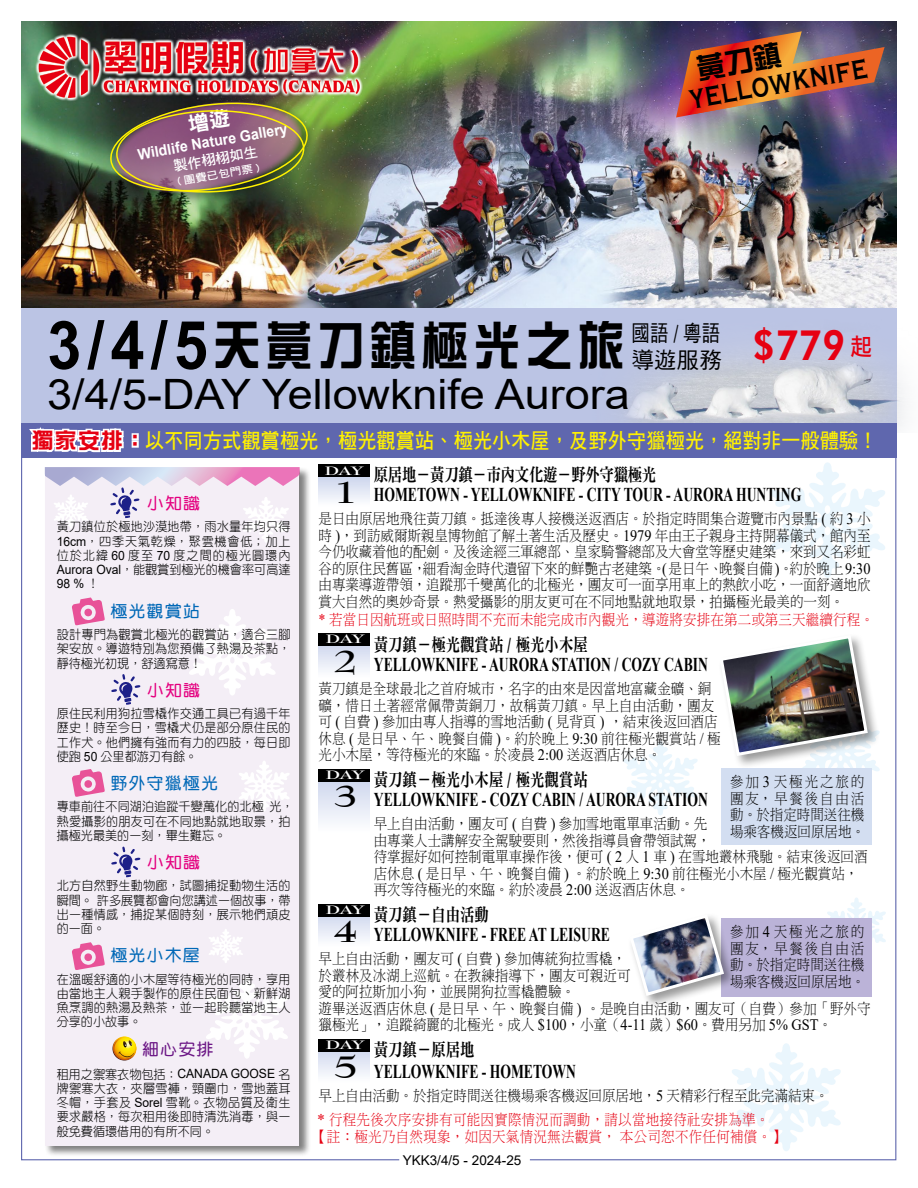
<style>
.page{position:relative;width:918px;height:1188px;background:#fff}
.page>*{position:absolute;margin:0;border:0;box-sizing:border-box;transform-origin:0 0}
.t1{font:52.5px "DF Zong Yi Std W7";letter-spacing:.1em;color:#000;scale:.9 1}
.t2{font:41.85px "Arial";color:#000;scale:1.08 1}
.t3{font:700 31.2px "Bernhard Modern BT";color:#000;scale:1.25 1}
.t4{font:700 27.9px "Copperplate Gothic";color:#000;scale:.73 1}
.t5{font:22.5px/27px "DF Hei Std W5";letter-spacing:.01em;color:#000;scale:.82 1}
.t6{font:21px "DF Hei Std W7";letter-spacing:.02em;color:#fff100;scale:.9 1}
.t7{font:700 19.5px "Times New Roman";color:#000;scale:.7 1}
.t8{font:18px "DF Ming Std W9";color:#000;scale:.8 1}
.t9{font:18px "DF Ming Std W9";letter-spacing:-.02em;color:#000;scale:.8 1}
.t10{font:16.5px "DF Yuan Std W7";letter-spacing:.1em;color:#0068b7}
.t11{font:16.5px "DF Yuan Std W7";letter-spacing:.1em;color:#e4007f}
.t12{font:16.5px "DF Yuan Std W7";color:#6b1685}
.t13{font:15px/16.5px "DF Ming Std W3";color:#000;text-align:justify;scale:.9 1}
.t14{font:15px/16.5px "DF Ming Std W3";letter-spacing:.02em;color:#e60012;scale:.9 1}
.t15{font:700 15px "Arial";color:#fff;scale:.95 1}
.t16{font:14.25px "DF Hei Std W7";color:#fff}
.t17{font:13.5px "Arial";color:#000}
.t18{font:12.75px/14.2px "DF Yuan Std W3";letter-spacing:.02em;color:#000;text-align:justify;scale:.95 1}
.t19{font:12.75px "Arial";color:#000;scale:.95 1}
.t20{font:700 12px "Bernhard Modern BT";letter-spacing:-.025em;color:#fff;scale:1.56 1}
.t21{font:10.5px "DF Hei Std W7";color:#fff;scale:1.1 1}
.s1{font-family:"Arial";font-weight:700;font-size:66.9px}
.s2{font-family:"DF Zong Yi Std W7";font-size:21.9px;color:#fff}
.s3{font-family:"Arial"}
.s4{font-family:"DF Yuan Std W3"}
.s5{font-family:"Times New Roman";font-size:15.9px}
</style>
<div class="page">
<img style="left:21px;top:21px;width:876px;height:287px">
<img style="left:34px;top:33px;width:331px;height:69px">
<div style="left:21px;top:308px;width:876px;height:115px;background:#bbc4e4"></div>
<svg style="left:21px;top:457px;width:379px;height:704px"></svg>
<svg style="left:529px;top:457px;width:368px;height:704px"></svg>
<svg style="left:319px;top:477px;width:51px;height:31px"></svg>
<div style="left:319px;top:465px;width:51px;height:12px;background:#000"></div>
<svg style="left:319px;top:646px;width:51px;height:33px"></svg>
<div style="left:319px;top:634px;width:51px;height:12px;background:#000"></div>
<svg style="left:319px;top:781px;width:51px;height:54px"></svg>
<div style="left:319px;top:769px;width:51px;height:12px;background:#000"></div>
<img style="left:627px;top:355px;width:278px;height:73px">
<div style="left:21px;top:423px;width:876px;height:34px;background:#5f67ae"></div>
<div style="left:132px;top:433px;width:7px;height:7px;border:4px solid #fff"></div>
<div style="left:132px;top:441px;width:7px;height:7px;border:4px solid #fff"></div>
<svg style="left:29px;top:427px;width:95px;height:26px;background:#e1e2ef"></svg>
<svg style="left:133px;top:435px;width:4px;height:11px"></svg>
<div style="left:45px;top:467px;width:266px;height:690px;background:#000;opacity:.5"></div>
<div style="left:46px;top:467px;width:253px;height:679px;background:#f4eef6"></div>
<svg style="left:239px;top:761px;width:50px;height:50px"></svg>
<svg style="left:189px;top:609px;width:86px;height:86px"></svg>
<svg style="left:206px;top:977px;width:82px;height:82px"></svg>
<svg style="left:319px;top:916px;width:51px;height:32px"></svg>
<div style="left:319px;top:904px;width:51px;height:12px;background:#000"></div>
<svg style="left:319px;top:1051px;width:51px;height:33px"></svg>
<div style="left:319px;top:1039px;width:51px;height:12px;background:#000"></div>
<svg style="left:111px;top:674px;width:30px;height:31px"></svg>
<svg style="left:111px;top:846px;width:30px;height:31px"></svg>
<svg style="left:72px;top:769px;width:33px;height:28px"></svg>
<svg style="left:72px;top:597px;width:33px;height:28px"></svg>
<svg style="left:112px;top:1037px;width:24px;height:24px"></svg>
<svg style="left:114px;top:1037px;width:22px;height:23px"></svg>
<svg style="left:45px;top:467px;width:255px;height:76px"></svg>
<svg style="left:209px;top:929px;width:34px;height:34px"></svg>
<div style="left:721px;top:918px;width:151px;height:78px;background:#bbb3d8"></div>
<div style="left:721px;top:768px;width:151px;height:77px;background:#d3def1"></div>
<div style="left:628px;top:913px;width:109px;height:96px;background:#000;opacity:.4"></div>
<img style="left:628px;top:912px;width:98px;height:86px">
<img style="left:718px;top:633px;width:162px;height:157px">
<div style="left:112px;top:97px;width:204px;height:109px;background:#000;opacity:.5"></div>
<svg style="left:72px;top:942px;width:33px;height:28px"></svg>
<img style="left:108px;top:95px;width:202px;height:105px">
<img style="left:676px;top:31px;width:209px;height:86px">
<p class="t15" style="left:136px;top:144px;width:161px;rotate:-10deg">Wildlife Nature Gallery</p>
<p class="t16" style="left:172px;top:158px;width:87px;rotate:-10deg">製作栩栩如生</p>
<p class="t21" style="left:176px;top:176px;width:77px;rotate:-10deg">( 團費已包門票 )</p>
<h3 class="t4" style="left:688px;top:84px;width:247px;rotate:-10deg">YELLOWKNIFE</h3>
<h1 class="t1" style="left:47px;top:317px;width:643px"><span class="s1">3/4/5</span>天黃刀鎮極光之旅</h1>
<h2 class="t2" style="left:47px;top:366px;width:541px">3/4/5-DAY Yellowknife Aurora</h2>
<h3 class="t5" style="left:631px;top:319px;width:295px">國語 /粵語<br>導遊服務 <sup>$779</sup> <sup>起</sup></h3>
<h3 class="t6" style="left:32px;top:429px;width:941px"><span class="s2">獨家安排：</span>以不同方式觀賞極光，極光觀賞站、極光小木屋，及野外守獵極光，絕對非一般體驗！</h3>
<p class="t11" style="left:147px;top:494px;width:54px">小知識</p>
<p class="t18" style="left:57px;top:520px;width:248px">黃刀鎮位於極地沙漠地帶，雨水量年均只得<span class="s3">16cm</span>，四季天氣乾燥，聚雲機會低；加上位於北緯 <span class="s3">60</span> 度至 <span class="s3">70</span> 度之間的極光圓環內<span class="s3">Aurora Oval</span>，能觀賞到極光的機會率可高達</p>
<p class="t19" style="left:57px;top:575px;width:46px">98 % <span class="s4">！</span></p>
<p class="t10" style="left:111px;top:602px;width:91px">極光觀賞站</p>
<p class="t18" style="left:57px;top:627px;width:248px">設計專門為觀賞北極光的觀賞站，適合三腳架安放。導遊特別為您預備了熱湯及茶點，靜待極光初現，舒適寫意！</p>
<p class="t11" style="left:147px;top:681px;width:54px">小知識</p>
<p class="t18" style="left:57px;top:706px;width:248px">原住民利用狗拉雪橇作交通工具已有過千年歷史！時至今日，雪橇犬仍是部分原住民的工作犬。他們擁有強而有力的四肢，每日即使跑 <span class="s3">50</span> 公里都游刃有餘。</p>
<p class="t10" style="left:111px;top:774px;width:109px">野外守獵極光</p>
<p class="t18" style="left:57px;top:799px;width:251px;text-align:left">專車前往不同湖泊追蹤千變萬化的北極 光，熱愛攝影的朋友可在不同地點就地取景，拍攝極光最美的一刻，畢生難忘。</p>
<p class="t11" style="left:147px;top:853px;width:54px">小知識</p>
<p class="t18" style="left:57px;top:878px;width:248px">北方自然野生動物廊，試圖捕捉動物生活的瞬間。 許多展覽都會向您講述一個故事，帶出一種情感，捕捉某個時刻，展示牠們頑皮的一面。</p>
<p class="t10" style="left:111px;top:947px;width:91px">極光小木屋</p>
<p class="t18" style="left:57px;top:972px;width:248px">在溫暖舒適的小木屋等待極光的同時，享用由當地主人親手製作的原住民面包、新鮮湖魚烹調的熱湯及熱茶，並一起聆聽當地主人分享的小故事。</p>
<p class="t12" style="left:142px;top:1040px;width:72px">細心安排</p>
<p class="t18" style="left:57px;top:1067px;width:248px">租用之禦寒衣物包括：<span class="s3">CANADA GOOSE</span> 名牌禦寒大衣，夾層雪褲，頸圍巾，雪地蓋耳冬帽，手套及 <span class="s3">Sorel</span> 雪靴。衣物品質及衛生要求嚴格，每次租用後即時清洗消毒，與一般免費循環借用的有所不同。</p>
<p class="t9" style="left:374px;top:465px;width:355px">原居地－黃刀鎮－市內文化遊－野外守獵極光</p>
<h3 class="t7" style="left:374px;top:481px;width:612px">HOMETOWN - YELLOWKNIFE - CITY TOUR - AURORA HUNTING</h3>
<p class="t13" style="left:319px;top:510px;width:615px">是日由原居地飛往黃刀鎮。抵達後專人接機送返酒店。於指定時間集合遊覽市內景點 <span class="s5">(</span> 約 <span class="s5">3</span> 小時 <span class="s5">)</span>，到訪威爾斯親皇博物館了解土著生活及歷史。<span class="s5">1979</span> 年由王子親身主持開幕儀式，館內至今仍收藏着他的配劍。及後途經三軍總部、皇家騎警總部及大會堂等歷史建築，來到又名彩虹谷的原住民舊區，細看淘金時代遺留下來的鮮艷古老建築。<span class="s5">(</span>是日午、晚餐自備<span class="s5">)</span>。約於晚上<span class="s5">9:30</span>由專業導遊帶領，追蹤那千變萬化的北極光，團友可一面享用車上的熱飲小吃，一面舒適地欣賞大自然的奧妙奇景。熱愛攝影的朋友更可在不同地點就地取景，拍攝極光最美的一刻。</p>
<p class="t14" style="left:319px;top:611px;width:619px"><span class="s5">*</span> 若當日因航班或日照時間不充而未能完成市內觀光，導遊將安排在第二或第三天繼續行程。</p>
<p class="t8" style="left:374px;top:635px;width:269px">黃刀鎮－極光觀賞站 / 極光小木屋</p>
<h3 class="t7" style="left:374px;top:651px;width:479px">YELLOWKNIFE - AURORA STATION / COZY CABIN</h3>
<p class="t13" style="left:318px;top:680px;width:448px;text-align:left">黃刀鎮是全球最北之首府城市，名字的由來是因當地富藏金礦、銅礦，惜日土著經常佩帶黃銅刀，故稱黃刀鎮。早上自由活動，團友可 <span class="s5">(</span> 自費 <span class="s5">)</span> 參加由專人指導的雪地活動 <span class="s5">(</span> 見背頁 <span class="s5">)</span> ，結束後返回酒店休息 <span class="s5">(</span> 是日早、午、晚餐自備 <span class="s5">)</span>。約於晚上 <span class="s5">9:30</span> 前往極光觀賞站 <span class="s5">/</span> 極光小木屋，等待極光的來臨。於凌晨 <span class="s5">2:00</span> 送返酒店休息。</p>
<p class="t8" style="left:374px;top:770px;width:269px">黃刀鎮－極光小木屋 / 極光觀賞站</p>
<h3 class="t7" style="left:374px;top:786px;width:479px">YELLOWKNIFE - COZY CABIN / AURORA STATION</h3>
<p class="t13" style="left:374px;top:815px;width:550px;text-align:left">早上自由活動，團友可 <span class="s5">(</span> 自費 <span class="s5">)</span> 參加雪地電單車活動。先<br>由專業人士講解安全駕駛要則，然後指導員會帶領試駕，<br>待掌握好如何控制電單車操作後，便可 <span class="s5">( 2</span> 人 <span class="s5">1</span> 車 <span class="s5">)</span> 在雪地叢林飛馳。結束後返回酒店休息 <span class="s5">(</span> 是日早、午、晚餐自備 <span class="s5">)</span> 。約於晚上 <span class="s5">9:30</span> 前往極光小木屋 <span class="s5">/</span> 極光觀賞站，再次等待極光的來臨。約於凌晨 <span class="s5">2:00</span> 送返酒店休息。</p>
<p class="t8" style="left:374px;top:905px;width:146px">黃刀鎮－自由活動</p>
<h3 class="t7" style="left:374px;top:921px;width:339px">YELLOWKNIFE - FREE AT LEISURE</h3>
<p class="t13" style="left:319px;top:950px;width:615px;text-align:left">早上自由活動，團友可 <span class="s5">(</span> 自費 <span class="s5">)</span> 參加傳統狗拉雪橇，<br>於叢林及冰湖上巡航。在教練指導下，團友可親近可<br>愛的阿拉斯加小狗，並展開狗拉雪橇體驗。<br>遊畢送返酒店休息 <span class="s5">(</span> 是日早、午、晚餐自備 <span class="s5">)</span> 。是晚自由活動，團友可（自費）參加「野外守獵極光」，追蹤綺麗的北極光。成人 <span class="s5">$100</span>，小童（<span class="s5">4-11</span> 歲）<span class="s5">$60</span>。費用另加 <span class="s5">5% GST</span>。</p>
<p class="t8" style="left:374px;top:1040px;width:128px">黃刀鎮－原居地</p>
<h3 class="t7" style="left:374px;top:1057px;width:290px">YELLOWKNIFE - HOMETOWN</h3>
<p class="t13" style="left:319px;top:1087px;width:568px">早上自由活動。於指定時間送往機場乘客機返回原居地，<span class="s5">5</span> 天精彩行程至此完滿結束。</p>
<p class="t20" style="left:324px;top:463px;width:26px">DAY</p>
<h3 class="t3" style="left:335px;top:472px;width:20px">1</h3>
<p class="t20" style="left:325px;top:631px;width:26px">DAY</p>
<h3 class="t3" style="left:335px;top:641px;width:20px">2</h3>
<p class="t20" style="left:325px;top:767px;width:26px">DAY</p>
<h3 class="t3" style="left:335px;top:776px;width:20px">3</h3>
<p class="t13" style="left:730px;top:773px;width:152px">參加 <span class="s5">3</span> 天極光之旅的團友，早餐後自由活動。於指定時間送往機場乘客機返回原居地。</p>
<p class="t20" style="left:325px;top:902px;width:26px">DAY</p>
<h3 class="t3" style="left:335px;top:911px;width:20px">4</h3>
<p class="t13" style="left:730px;top:923px;width:152px">參加 <span class="s5">4</span> 天極光之旅的團友，早餐後自由活動。於指定時間送往機場乘客機返回原居地。</p>
<p class="t20" style="left:325px;top:1037px;width:26px">DAY</p>
<h3 class="t3" style="left:335px;top:1048px;width:20px">5</h3>
<p class="t14" style="left:313px;top:1111px;width:526px"><span class="s5">*</span> 行程先後次序安排有可能因實際情況而調動，請以當地接待社安排為準。<br>【註：極光乃自然現象，如因天氣情況無法觀賞，本公司恕不作任何補償。】</p>
<p class="t17" style="left:403px;top:1151px;width:120px">YKK3/4/5 - 2024-25</p>
</div>
